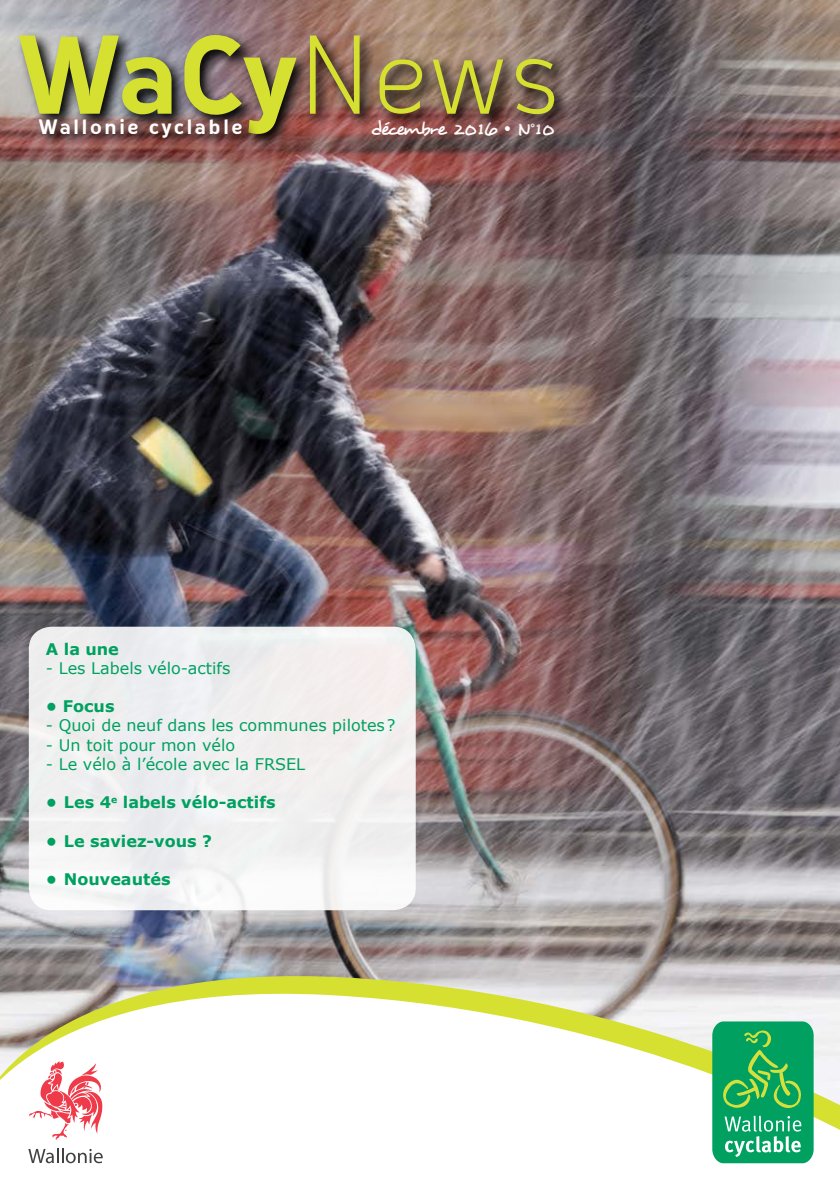
<style>
.page{position:relative;width:840px;height:1191px;background:#fff}
.page>*{position:absolute;margin:0;border:0;box-sizing:border-box;transform-origin:0 0}
.t1{font:700 104px "Oceania";color:#d6e031}
.t2{font:20px "Desyrel";letter-spacing:-.055em;color:#fff}
.t3{font:700 19.4px "Oceania";letter-spacing:.105em;color:#fff}
.t4{font:16px "Verdana";color:#00a160}
.t5{font:700 16px "Verdana";color:#00a160}
.s1{font-weight:300}
</style>
<div class="page">
<img style="left:0;top:0;width:839px;height:965px">
<svg style="left:0;top:965px;width:839px;height:13px;background:#b2b1b3"></svg>
<svg style="left:0;top:978px;width:839px;height:186px"></svg>
<svg style="left:28px;top:1148px;width:75px;height:15px"></svg>
<svg style="left:29px;top:1061px;width:74px;height:78px"></svg>
<svg style="left:711px;top:1021px;width:102px;height:142px;background:#29ae6b"></svg>
<div style="left:29px;top:626px;width:386px;height:284px;background:#f1eff0;border-radius:23px"></div>
<img style="left:15px;top:30px;width:554px;height:120px">
<svg style="left:34px;top:113px;width:223px;height:40px;background:#78504d"></svg>
<p class="t1" style="left:17px;top:14px;width:543px">WaCy<span class="s1">News</span></p>
<p class="t3" style="left:39px;top:115px;width:206px">Wallonie cyclable</p>
<p class="t2" style="left:370px;top:116px;width:185px">décembre 2016 • N°10</p>
<p class="t5" style="left:46px;top:637px;width:74px">A la une</p>
<p class="t4" style="left:46px;top:657px;width:186px">- Les Labels vélo-actifs</p>
<p class="t5" style="left:46px;top:695px;width:70px">• Focus</p>
<p class="t4" style="left:46px;top:714px;width:351px">- Quoi de neuf dans les communes pilotes?</p>
<p class="t4" style="left:46px;top:734px;width:191px">- Un toit pour mon vélo</p>
<p class="t4" style="left:46px;top:753px;width:260px">- Le vélo à l’école avec la FRSEL</p>
<p class="t5" style="left:46px;top:791px;width:231px">• Les 4<sup>e</sup> labels vélo-actifs</p>
<p class="t5" style="left:46px;top:829px;width:167px">• Le saviez-vous ?</p>
<p class="t5" style="left:46px;top:868px;width:126px">• Nouveautés</p>
</div>
